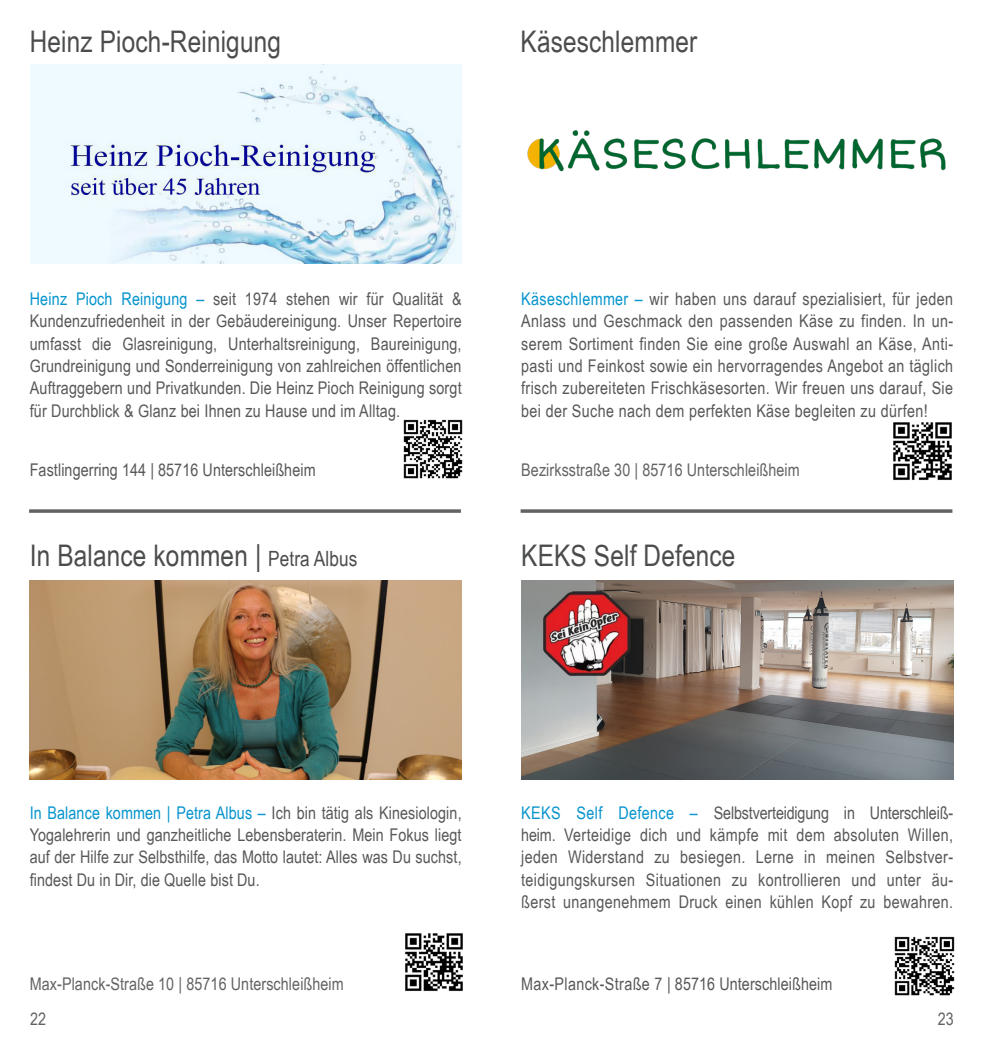
<style>
.page{position:relative;width:983px;height:1042px;background:#fff}
.page>*{position:absolute;margin:0;border:0;box-sizing:border-box;transform-origin:0 0}
.Copy{font:29.75px "USH Arial Narrow";letter-spacing:.005em;color:#4b4c4d}
.Copy-2{font:17.5px/22.4px "USH Arial Narrow";letter-spacing:.01em;color:#57585a;text-align:justify}
.Copy-3{font:17.5px "USH Arial Narrow";letter-spacing:.005em;color:#636366}
.s1{color:#0694cd}
.s2{font-size:21px}
</style>
<div class="page">
<img style="left:31px;top:64px;width:430px;height:199px">
<img style="left:403px;top:419px;width:60px;height:60px">
<img style="left:30px;top:580px;width:431px;height:199px">
<img style="left:405px;top:933px;width:58px;height:58px">
<img style="left:894px;top:936px;width:60px;height:60px">
<img style="left:521px;top:580px;width:431px;height:199px">
<svg style="left:29px;top:509px;width:432px;height:4px;background:#767678"></svg>
<svg style="left:520px;top:509px;width:432px;height:4px;background:#767678"></svg>
<img style="left:527px;top:130px;width:419px;height:42px">
<img style="left:893px;top:422px;width:59px;height:58px">
<p class="Copy" style="left:30px;top:20px;width:253px">Heinz Pioch-Reinigung</p>
<p class="Copy" style="left:520px;top:20px;width:178px">Käseschlemmer</p>
<p class="Copy-2" style="left:30px;top:287px;width:433px"><span class="s1">Heinz Pioch Reinigung –</span> seit 1974 stehen wir für Qualität &amp; Kundenzufriedenheit in der Gebäudereinigung. Unser Repertoire umfasst die Glasreinigung, Unterhaltsreinigung, Baureinigung, Grundreinigung und Sonderreinigung von zahlreichen öffentlichen Auftraggebern und Privatkunden. Die Heinz Pioch Reinigung sorgt für Durchblick &amp; Glanz bei Ihnen zu Hause und im Alltag.</p>
<p class="Copy-2" style="left:521px;top:287px;width:433px"><span class="s1">Käseschlemmer –</span> wir haben uns darauf spezialisiert, für jeden Anlass und Geschmack den passenden Käse zu finden. In un&shy;serem Sortiment finden Sie eine große Auswahl an Käse, Anti&shy;pasti und Feinkost sowie ein hervorragendes Angebot an täglich frisch zubereiteten Frischkäsesorten. Wir freuen uns darauf, Sie bei der Suche nach dem perfekten Käse begleiten zu dürfen!</p>
<p class="Copy-2" style="left:30px;top:458px;width:287px">Fastlingerring 144 | 85716 Unterschleißheim</p>
<p class="Copy-3" style="left:521px;top:457px;width:280px">Bezirksstraße 30 | 85716 Unterschleißheim</p>
<p class="Copy" style="left:30px;top:533px;width:329px">In Balance kommen | <span class="s2">Petra Albus</span></p>
<p class="Copy" style="left:521px;top:533px;width:215px">KEKS Self Defence</p>
<p class="Copy-2" style="left:30px;top:800px;width:433px"><span class="s1">In Balance kommen | Petra Albus –</span> Ich bin tätig als Kinesiologin, Yogalehrerin und ganzheitliche Lebensberaterin. Mein Fokus liegt auf der Hilfe zur Selbsthilfe, das Motto lautet: Alles was Du suchst, findest Du in Dir, die Quelle bist Du.</p>
<p class="Copy-3" style="left:30px;top:971px;width:315px">Max-Planck-Straße 10 | 85716 Unterschleißheim</p>
<p class="Copy-2" style="left:521px;top:800px;width:433px"><span class="s1">KEKS Self Defence –</span> Selbstverteidigung in Unterschleiß&shy;heim. Verteidige dich und kämpfe mit dem absoluten Willen, jeden Widerstand zu besiegen. Lerne in meinen Selbstver&shy;teidigungskursen Situationen zu kontrollieren und unter äu&shy;ßerst unangenehmem Druck einen kühlen Kopf zu bewahren.</p>
<p class="Copy-2" style="left:521px;top:972px;width:312px">Max-Planck-Straße 7 | 85716 Unterschleißheim</p>
<p class="Copy-3" style="left:30px;top:1005px;width:17px">22</p>
<p class="Copy-3" style="left:937px;top:1005px;width:17px">23</p>
</div>
